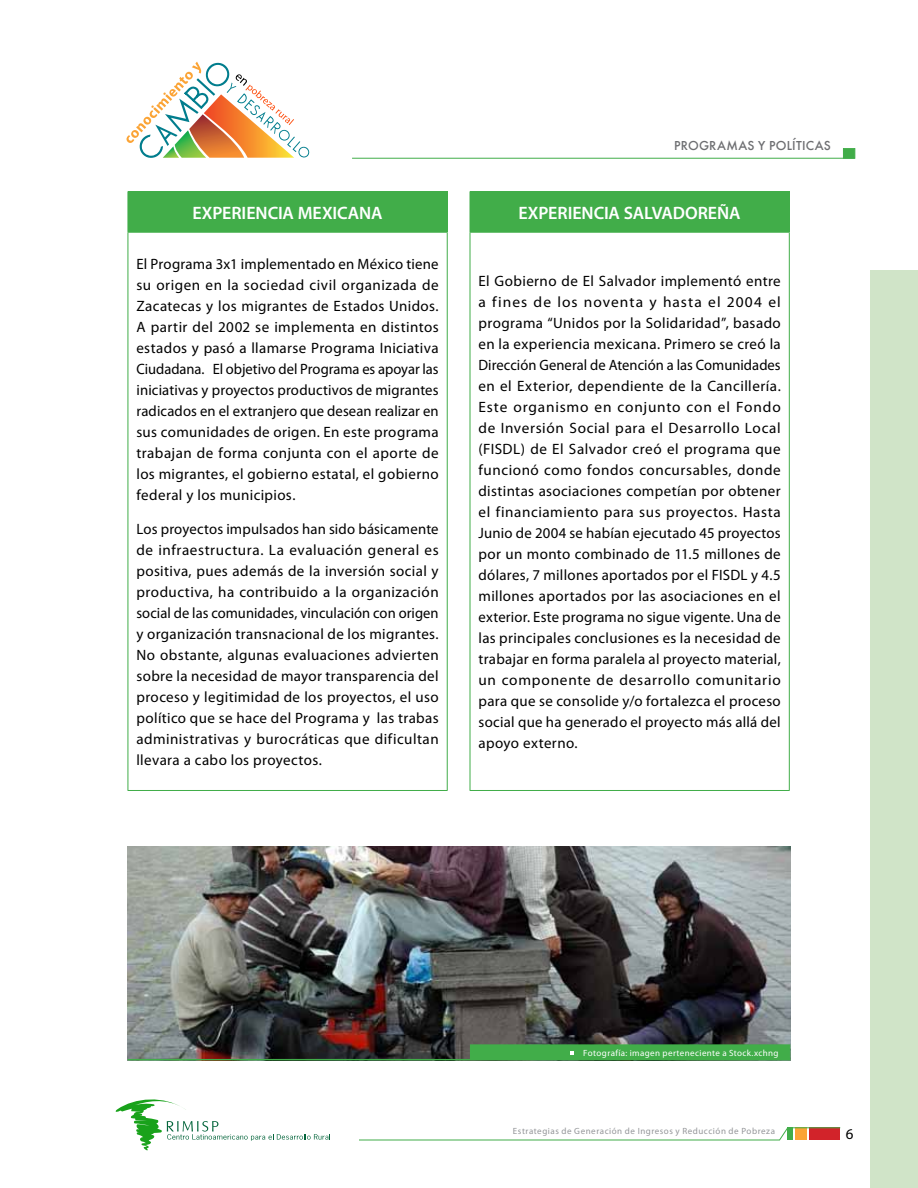
<style>
.page{position:relative;width:918px;height:1188px;background:#fff}
.page>*{position:absolute;margin:0;border:0;box-sizing:border-box;transform-origin:0 0}
.t1{font:600 18px "Myriad Pro";letter-spacing:-.005em;color:#fff}
.t2{font:15px/21px "Myriad Pro";letter-spacing:.025em;color:#000;text-align:justify}
.t3{font:500 12px "Futura";letter-spacing:.02em;color:#6d6e71}
.t4{font:9px "Myriad Pro";letter-spacing:.06em;color:#939598}
.t5{font:9px "Myriad Pro";letter-spacing:.04em;color:#fff}
</style>
<div class="page">
<svg style="left:359px;top:1127px;width:482px;height:14px"></svg>
<svg style="left:126px;top:62px;width:183px;height:96px"></svg>
<svg style="left:115px;top:1099px;width:215px;height:51px"></svg>
<hr style="left:352px;top:158px;width:503px;height:1px;background:#41ad49">
<div style="left:843px;top:148px;width:12px;height:11px;background:#41ad49;border:1px solid #41ad49"></div>
<div style="left:871px;top:271px;width:47px;height:917px;background:#d0e4c8"></div>
<div style="left:128px;top:192px;width:319px;height:40px;background:#41ad49"></div>
<hr style="left:128px;top:191px;width:320px;height:1px;background:#41ad49">
<hr style="left:447px;top:192px;width:1px;height:40px;background:#41ad49">
<hr style="left:128px;top:232px;width:320px;height:1px;background:#41ad49">
<hr style="left:128px;top:233px;width:1px;height:557px;background:#41ad49">
<hr style="left:447px;top:233px;width:1px;height:557px;background:#41ad49">
<hr style="left:128px;top:790px;width:320px;height:1px;background:#41ad49">
<div style="left:470px;top:192px;width:319px;height:40px;background:#41ad49"></div>
<hr style="left:470px;top:191px;width:320px;height:1px;background:#41ad49">
<hr style="left:789px;top:192px;width:1px;height:40px;background:#41ad49">
<hr style="left:470px;top:232px;width:320px;height:1px;background:#41ad49">
<hr style="left:470px;top:233px;width:1px;height:557px;background:#41ad49">
<hr style="left:789px;top:233px;width:1px;height:557px;background:#41ad49">
<hr style="left:470px;top:790px;width:320px;height:1px;background:#41ad49">
<img style="left:128px;top:847px;width:662px;height:212px">
<div style="left:470px;top:1044px;width:320px;height:16px;background:#41ad49;border:1px solid #41ad49"></div>
<hr style="left:128px;top:1059px;width:662px;height:1px;background:#41ad49">
<svg style="left:570px;top:1052px;width:4px;height:3px"></svg>
<p class="t1" style="left:192px;top:201px;width:192px">EXPERIENCIA MEXICANA</p>
<p class="t2" style="left:136px;top:253px;width:304px">El Programa 3x1 implementado en México tiene su origen en la sociedad civil organizada de Zacatecas y los migrantes de Estados Unidos.<br>A partir del 2002 se implementa en distintos estados y pasó a llamarse Programa Iniciativa Ciudadana. El objetivo del Programa es apoyar las iniciativas y proyectos productivos de migrantes radicados en el extranjero que desean realizar en sus comunidades de origen. En este programa trabajan de forma conjunta con el aporte de los migrantes, el gobierno estatal, el gobierno federal y los municipios.</p>
<p class="t2" style="left:136px;top:518px;width:304px">Los proyectos impulsados han sido básicamente de infraestructura. La evaluación general es positiva, pues además de la inversión social y productiva, ha contribuido a la organización social de las comunidades, vinculación con origen y organización transnacional de los migrantes.<br>No obstante, algunas evaluaciones advierten sobre la necesidad de mayor transparencia del proceso y legitimidad de los proyectos, el uso político que se hace del Programa y las trabas administrativas y burocráticas que dificultan llevara a cabo los proyectos.</p>
<p class="t3" style="left:674px;top:137px;width:158px">PROGRAMAS Y POLÍTICAS</p>
<p class="t1" style="left:519px;top:201px;width:224px">EXPERIENCIA SALVADOREÑA</p>
<p class="t2" style="left:479px;top:270px;width:304px">El Gobierno de El Salvador implementó entre a fines de los noventa y hasta el 2004 el programa “Unidos por la Solidaridad”, basado en la experiencia mexicana. Primero se creó la Dirección General de Atención a las Comunidades en el Exterior, dependiente de la Cancillería.<br>Este organismo en conjunto con el Fondo de Inversión Social para el Desarrollo Local (FISDL) de El Salvador creó el programa que funcionó como fondos concursables, donde distintas asociaciones competían por obtener el financiamiento para sus proyectos. Hasta Junio de 2004 se habían ejecutado 45 proyectos por un monto combinado de 11.5 millones de dólares, 7 millones aportados por el FISDL y 4.5 millones aportados por las asociaciones en el exterior. Este programa no sigue vigente. Una de las principales conclusiones es la necesidad de trabajar en forma paralela al proyecto material, un componente de desarrollo comunitario para que se consolide y/o fortalezca el proceso social que ha generado el proyecto más allá del apoyo externo.</p>
<p class="t5" style="left:583px;top:1047px;width:197px">Fotografía: imagen perteneciente a Stock.xchng</p>
<p class="t4" style="left:513px;top:1125px;width:264px">Estrategias de Generación de Ingresos y Reducción de Pobreza</p>
<p class="t2" style="left:846px;top:1123px;width:9px">6</p>
</div>
